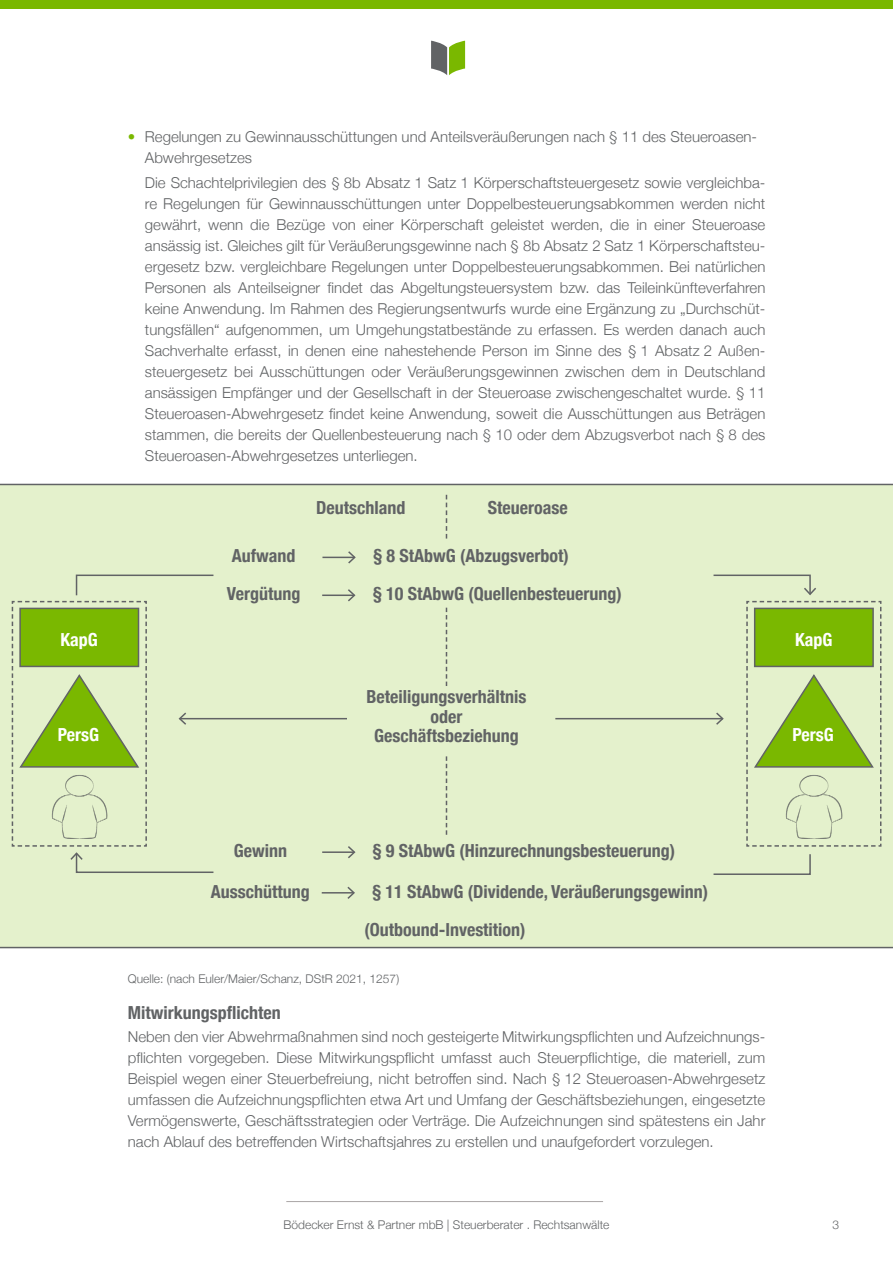
<style>
.page{position:relative;width:893px;height:1263px;background:#fff}
.page>*{position:absolute;margin:0;border:0;box-sizing:border-box;transform-origin:0 0}
.t1{font:700 condensed 18px/19.5px "Helvetica Neue";color:#616365}
.t2{font:700 condensed 18px "Helvetica Neue";color:#fff}
.t3{font:300 15px/21px "Helvetica Neue";color:#616365;text-align:justify}
.t4{font:300 12px "Helvetica Neue";color:#616365}
.s1{color:#7ab800}
</style>
<div class="page">
<div style="left:0;top:0;width:893px;height:9px;background:#7ab800"></div>
<hr style="left:286px;top:1201px;width:317px;height:1px;background:#a9a5a5">
<svg style="left:431px;top:41px;width:34px;height:34px"></svg>
<div style="left:0;top:484px;width:893px;height:464px;background:#e4f1cc"></div>
<svg style="left:446px;top:495px;width:1px;height:44px"></svg>
<svg style="left:446px;top:608px;width:1px;height:78px"></svg>
<svg style="left:446px;top:756px;width:1px;height:79px"></svg>
<svg style="left:712px;top:853px;width:99px;height:23px;background:#d9e5c4"></svg>
<hr style="left:180px;top:718px;width:167px;height:1px;background:#616365">
<svg style="left:11px;top:574px;width:204px;height:300px;background:#cae0a0"></svg>
<hr style="left:555px;top:718px;width:168px;height:1px;background:#616365">
<svg style="left:712px;top:574px;width:170px;height:273px;background:#c3dc93"></svg>
<hr style="left:322px;top:557px;width:33px;height:1px;background:#616365">
<svg style="left:347px;top:550px;width:10px;height:15px"></svg>
<hr style="left:322px;top:892px;width:32px;height:1px;background:#616365">
<svg style="left:346px;top:885px;width:10px;height:15px"></svg>
<hr style="left:322px;top:851px;width:32px;height:2px;background:#616365">
<svg style="left:346px;top:844px;width:11px;height:16px"></svg>
<hr style="left:322px;top:594px;width:32px;height:2px;background:#616365">
<svg style="left:346px;top:588px;width:11px;height:15px"></svg>
<p class="t2" style="left:61px;top:625px;width:39px">KapG</p>
<p class="t2" style="left:58px;top:720px;width:43px">PersG</p>
<p class="t3" style="left:145px;top:125px;width:614px;text-indent:-17px"><span class="s1">•</span> Regelungen zu Gewinnausschüttungen und Anteilsveräußerungen nach § 11 des Steueroasen-<br>Abwehrgesetzes</p>
<p class="t3" style="left:145px;top:171px;width:622px">Die Schachtelprivilegien des § 8b Absatz 1 Satz 1 Körperschaftsteuergesetz sowie vergleichba&shy;re Regelungen für Gewinnausschüttungen unter Doppelbesteuerungsabkommen werden nicht gewährt, wenn die Bezüge von einer Körperschaft geleistet werden, die in einer Steueroase ansässig ist. Gleiches gilt für Veräußerungsgewinne nach § 8b Absatz 2 Satz 1 Körperschaftsteu&shy;ergesetz bzw. vergleichbare Regelungen unter Doppelbesteuerungsabkommen. Bei natürlichen Personen als Anteilseigner findet das Abgeltungsteuersystem bzw. das Teileinkünfteverfahren keine Anwendung. Im Rahmen des Regierungsentwurfs wurde eine Ergänzung zu „Durchschüt&shy;tungsfällen“ aufgenommen, um Umgehungstatbestände zu erfassen. Es werden danach auch Sachverhalte erfasst, in denen eine nahestehende Person im Sinne des § 1 Absatz 2 Außen&shy;steuergesetz bei Ausschüttungen oder Veräußerungsgewinnen zwischen dem in Deutschland ansässigen Empfänger und der Gesellschaft in der Steueroase zwischengeschaltet wurde. § 11<br>Steueroasen-Abwehrgesetz findet keine Anwendung, soweit die Ausschüttungen aus Beträgen stammen, die bereits der Quellenbesteuerung nach § 10 oder dem Abzugsverbot nach § 8 des Steueroasen-Abwehrgesetzes unterliegen.</p>
<p class="t1" style="left:227px;top:536px;width:75px;line-height:37.5px">Aufwand<br>Vergütung</p>
<p class="t1" style="left:316px;top:497px;width:91px">Deutschland</p>
<p class="t1" style="left:488px;top:497px;width:81px">Steueroase</p>
<p class="t1" style="left:374px;top:545px;width:197px">§ 8 StAbwG (Abzugsverbot)</p>
<p class="t1" style="left:373px;top:583px;width:250px">§ 10 StAbwG (Quellenbesteuerung)</p>
<p class="t1" style="left:367px;top:686px;width:161px;text-align:center">Beteiligungsverhältnis oder<br>Geschäftsbeziehung</p>
<p class="t2" style="left:795px;top:625px;width:39px">KapG</p>
<p class="t2" style="left:792px;top:720px;width:43px">PersG</p>
<p class="t1" style="left:234px;top:840px;width:55px">Gewinn</p>
<p class="t1" style="left:211px;top:880px;width:100px">Ausschüttung</p>
<p class="t1" style="left:373px;top:840px;width:304px">§ 9 StAbwG (Hinzurechnungsbesteuerung)</p>
<p class="t1" style="left:372px;top:880px;width:337px">§ 11 StAbwG (Dividende, Veräußerungsgewinn)</p>
<p class="t1" style="left:364px;top:918px;width:163px">(Outbound-Investition)</p>
<p class="t4" style="left:128px;top:969px;width:273px">Quelle: (nach Euler/Maier/Schanz, DStR 2021, 1257)</p>
<p class="t1" style="left:128px;top:1001px;width:154px">Mitwirkungspflichten</p>
<p class="t3" style="left:128px;top:1025px;width:639px">Neben den vier Abwehrmaßnahmen sind noch gesteigerte Mitwirkungspflichten und Aufzeichnungs&shy;pflichten vorgegeben. Diese Mitwirkungspflicht umfasst auch Steuerpflichtige, die materiell, zum Beispiel wegen einer Steuerbefreiung, nicht betroffen sind. Nach § 12 Steueroasen-Abwehrgesetz umfassen die Aufzeichnungspflichten etwa Art und Umfang der Geschäftsbeziehungen, eingesetzte Vermögenswerte, Geschäftsstrategien oder Verträge. Die Aufzeichnungen sind spätestens ein Jahr nach Ablauf des betreffenden Wirtschaftsjahres zu erstellen und unaufgefordert vorzulegen.</p>
<p class="t4" style="left:284px;top:1215px;width:327px">Bödecker Ernst &amp; Partner mbB | Steuerberater . Rechtsanwälte</p>
<p class="t4" style="left:832px;top:1215px;width:8px">3</p>
</div>
